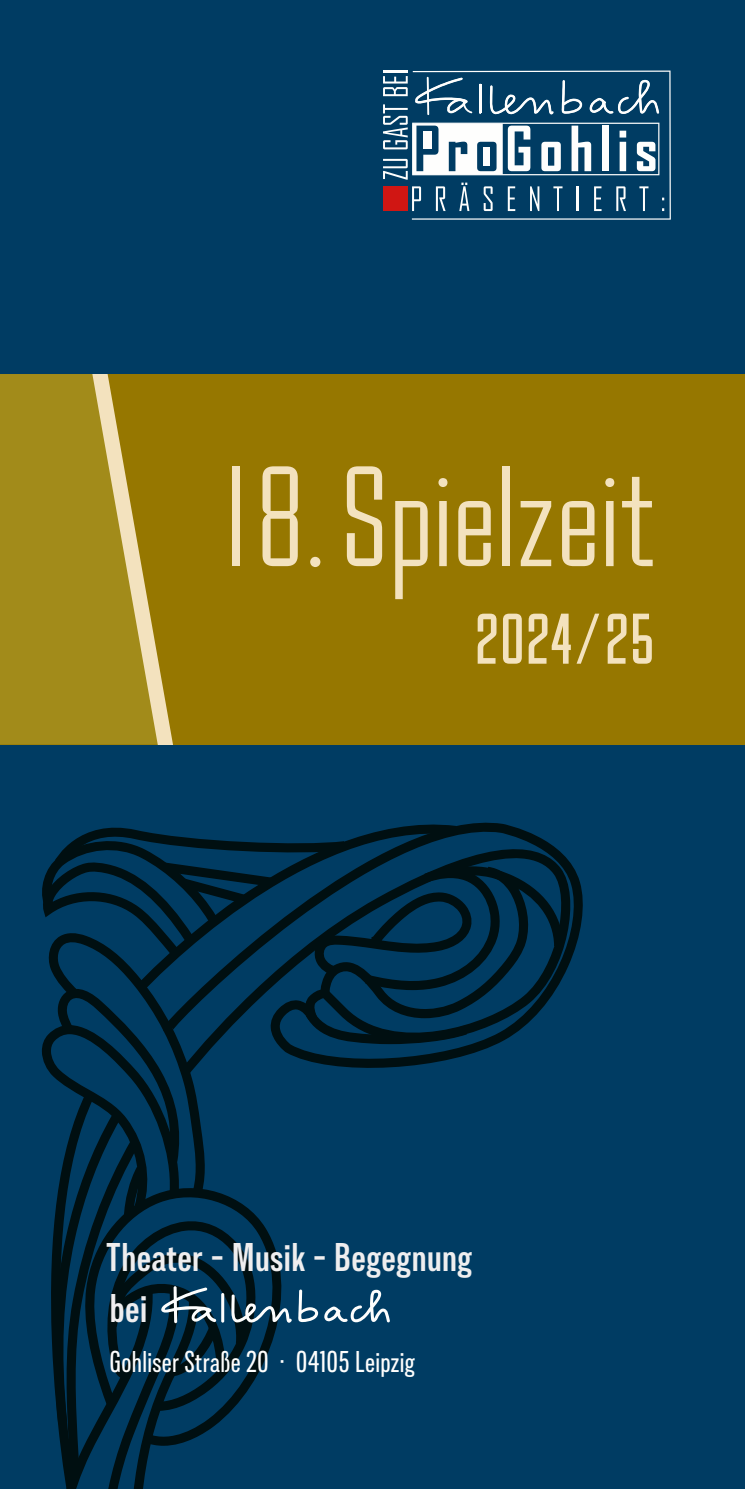
<style>
.page{position:relative;width:745px;height:1489px;background:#fff}
.page>*{position:absolute;margin:0;border:0;box-sizing:border-box;transform-origin:0 0}
.t1{font:150px "Baucher Got URW Ext";letter-spacing:-.005em;color:#f3e2be}
.t2{font:700 75px "Baucher Got URW Ext";letter-spacing:.01em;color:#f3e2be}
.t3{font:600 condensed 40px/51px "Lorimer No 2";letter-spacing:.01em;color:#efeeef}
.t4{font:500 condensed 30px "Lorimer No 2";letter-spacing:.01em;color:#fefefd}
</style>
<div class="page">
<div style="left:0;top:0;width:744px;height:1488px;background:#003c63"></div>
<svg style="left:162px;top:805px;width:424px;height:272px;background:#003658"></svg>
<div style="left:0;top:374px;width:744px;height:370px;background:#967700"></div>
<svg style="left:0;top:374px;width:173px;height:370px"></svg>
<svg style="left:31px;top:817px;width:532px;height:671px;background:#013353"></svg>
<svg style="left:383px;top:71px;width:287px;height:149px"></svg>
<div style="left:383px;top:186px;width:25px;height:25px;background:#d01613"></div>
<h1 class="t1" style="left:224px;top:444px;width:432px">18. Spielzeit</h1>
<h2 class="t2" style="left:474px;top:599px;width:181px">2024/25</h2>
<h3 class="t3" style="left:106px;top:1230px;width:367px">Theater – Musik – Begegnung bei</h3>
<p class="t4" style="left:110px;top:1345px;width:307px">Gohliser Straße 20 · 04105 Leipzig</p>
</div>
